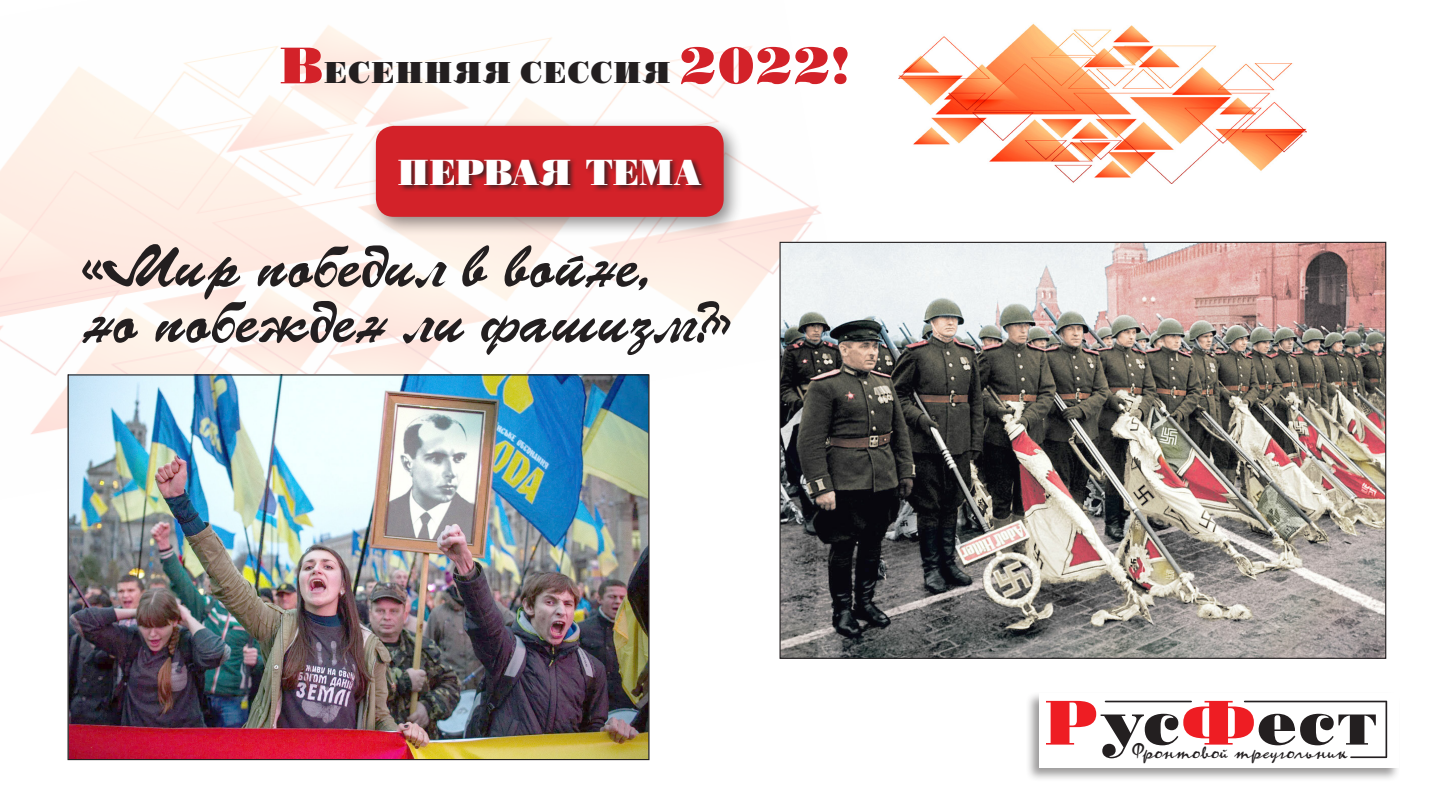
<style>
.page{position:relative;width:1441px;height:810px;background:#fff}
.page>*{position:absolute;margin:0;border:0;box-sizing:border-box;transform-origin:0 0}
.t1{font:63.45px "Brush Script";letter-spacing:-.03em;color:#231f20}
.t2{font:62.4px "Standard Poster C";letter-spacing:.02em;color:#231f20}
.t3{font:36px "Standard Poster C";letter-spacing:-.025em;color:#fff;scale:.95 1}
.t4{font:30px "Standard Poster C";letter-spacing:.01em;color:#231f20}
.t5{font:17.4px "Kisty AC";letter-spacing:.04em;color:#231f20;scale:1.11 1}
.s1{font-size:51px;color:#d32229}
.s2{color:#ee1d23}
.s3{font-size:23.25px}
</style>
<div class="page">
<img style="left:0;top:25px;width:846px;height:476px">
<div style="left:367px;top:118px;width:376px;height:119px;background:#231f20;opacity:.5"></div>
<div style="left:376px;top:126px;width:347px;height:91px;background:#d32229;border-radius:18px"></div>
<div style="left:397px;top:158px;width:311px;height:34px;background:#231f20;opacity:.75"></div>
<img style="left:898px;top:23px;width:407px;height:161px">
<div style="left:1024px;top:691px;width:376px;height:91px;background:#231f20;opacity:.45"></div>
<div style="left:1038px;top:693px;width:360px;height:74px;background:#fff"></div>
<hr style="left:1350px;top:756px;width:36px;height:2px;background:#231f20">
<hr style="left:1244px;top:701px;width:142px;height:1px;background:#231f20">
<hr style="left:1385px;top:702px;width:1px;height:55px;background:#231f20">
<hr style="left:1105px;top:701px;width:85px;height:1px;background:#231f20">
<img style="left:781px;top:244px;width:603px;height:413px">
<img style="left:69px;top:376px;width:578px;height:382px">
<p class="t4" style="left:279px;top:58px;width:572px"><span class="s1">В</span>ЕСЕННЯЯ СЕССИЯ <span class="s1">2022!</span></p>
<p class="t3" style="left:397px;top:154px;width:322px">ПЕРВАЯ ТЕМА</p>
<p class="t1" style="left:82px;top:235px;width:569px">«Мир победил в войне,</p>
<p class="t1" style="left:82px;top:290px;width:650px">но побежден ли фашизм?»</p>
<p class="t2" style="left:1043px;top:691px;width:335px"><span class="s2">Р</span>ус<span class="s2">Ф</span>ест</p>
<p class="t5" style="left:1130px;top:743px;width:196px"><span class="s3">Ф</span>ронтовой треугольник</p>
</div>
